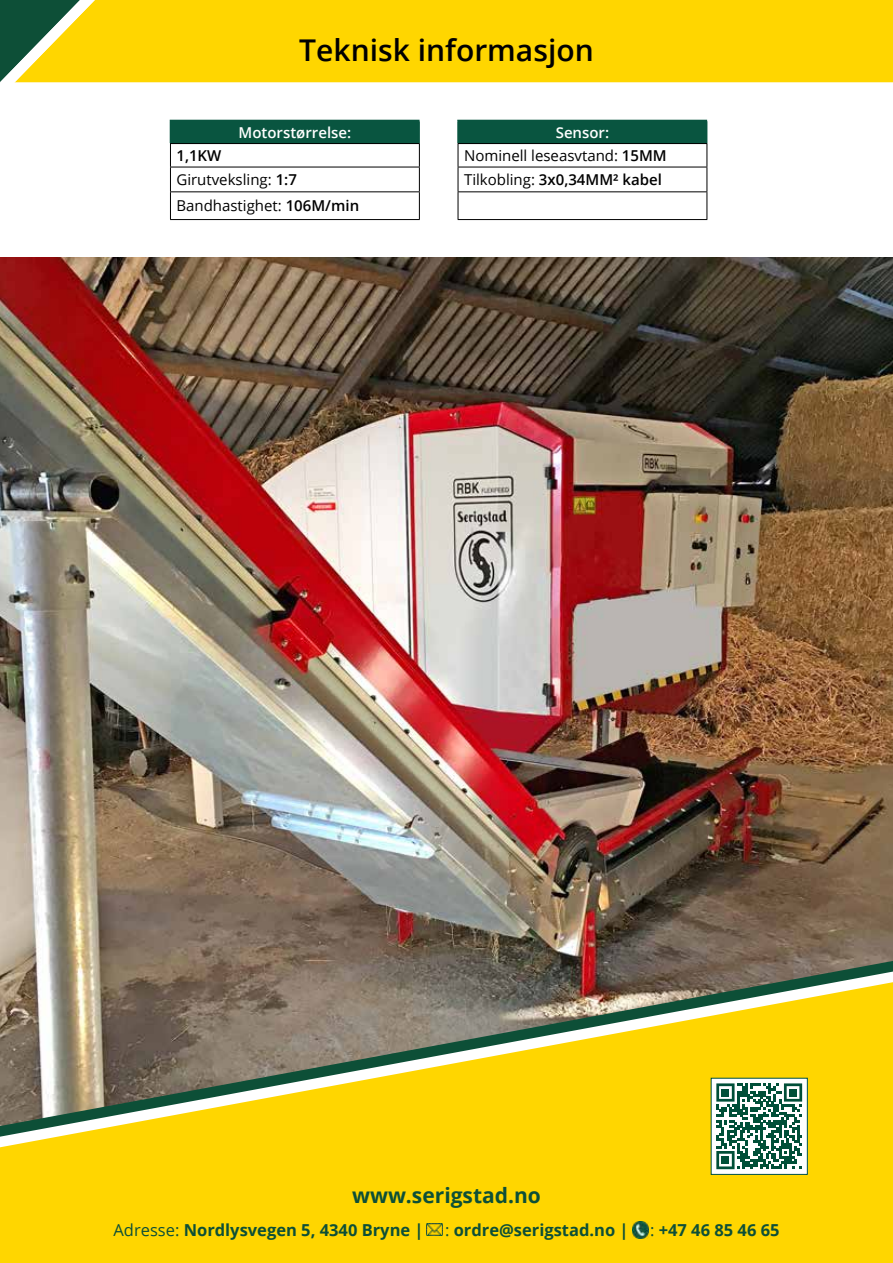
<style>
.page{position:relative;width:893px;height:1263px;background:#fff}
.page>*{position:absolute;margin:0;border:0;box-sizing:border-box;transform-origin:0 0}
.t1{font:600 30px "Open Sans";color:#000}
.t2{font:700 21px "Open Sans";color:#0d4f37}
.t3{font:700 16.5px "Open Sans";color:#0d4f37}
.t4{font:15px/23.5px "Open Sans";color:#000}
.t5{font:600 15px "Open Sans";color:#fff}
.s1{font-weight:600}
.s2{font-weight:600;color:#fff}
.s3{font-weight:400}
</style>
<div class="page">
<img style="left:0;top:257px;width:893px;height:704px">
<div style="left:95px;top:0;width:798px;height:82px;background:#ffd600"></div>
<svg style="left:0;top:0;width:95px;height:82px;background:#99a33f"></svg>
<svg style="left:0;top:961px;width:893px;height:10px;background:#7a6c5d"></svg>
<svg style="left:0;top:971px;width:893px;height:11px;background:#796f61"></svg>
<svg style="left:0;top:982px;width:893px;height:281px;background:#dbbe25"></svg>
<img style="left:632px;top:1221px;width:17px;height:17px">
<img style="left:426px;top:1224px;width:17px;height:12px">
<div style="left:170px;top:120px;width:249px;height:24px;background:#095540"></div>
<hr style="left:170px;top:120px;width:250px;height:1px;background:#095540">
<hr style="left:170px;top:143px;width:250px;height:1px;background:#000">
<hr style="left:170px;top:167px;width:250px;height:1px;background:#000">
<hr style="left:170px;top:191px;width:250px;height:1px;background:#000">
<svg style="left:170px;top:143px;width:1px;height:76px"></svg>
<svg style="left:419px;top:121px;width:1px;height:98px"></svg>
<hr style="left:170px;top:219px;width:250px;height:1px;background:#000">
<div style="left:458px;top:120px;width:249px;height:24px;background:#095540"></div>
<hr style="left:457px;top:120px;width:250px;height:1px;background:#095540">
<hr style="left:457px;top:121px;width:2px;height:22px;background:#095540">
<hr style="left:458px;top:143px;width:249px;height:1px;background:#000">
<hr style="left:458px;top:167px;width:249px;height:1px;background:#000">
<hr style="left:458px;top:191px;width:249px;height:1px;background:#000">
<svg style="left:458px;top:144px;width:1px;height:75px"></svg>
<svg style="left:707px;top:121px;width:1px;height:98px"></svg>
<hr style="left:458px;top:219px;width:249px;height:1px;background:#000">
<div style="left:711px;top:1078px;width:96px;height:96px;background:#fff"></div>
<svg style="left:716px;top:1083px;width:86px;height:86px"></svg>
<div style="left:722px;top:1088px;width:7px;height:8px;background:#004f38"></div>
<div style="left:789px;top:1088px;width:8px;height:8px;background:#004f38"></div>
<div style="left:722px;top:1156px;width:7px;height:8px;background:#004f38"></div>
<h1 class="t1" style="left:299px;top:30px;width:296px">Teknisk informasjon</h1>
<p class="t5" style="left:239px;top:122px;width:114px">Motorstørrelse:</p>
<p class="t4" style="left:176px;top:143px;width:122px;line-height:24.2px"><span class="s1">1,1KW<br></span>Girutveksling: <span class="s1">1:7</span></p>
<p class="t4" style="left:176px;top:194px;width:184px">Bandhastighet: <span class="s1">106M/min</span></p>
<p class="t4" style="left:464px;top:120px;width:204px;text-indent:92px"><span class="s2">Sensor:<br></span>Nominell leseasvtand: <span class="s1">15MM<br></span>Tilkobling: <span class="s1">3x0,34MM² kabel</span></p>
<h2 class="t2" style="left:352px;top:1180px;width:190px">www.serigstad.no</h2>
<p class="t3" style="left:113px;top:1218px;width:312px"><span class="s3">Adresse:</span> Nordlysvegen 5, 4340 Bryne |</p>
<p class="t3" style="left:445px;top:1218px;width:185px"><span class="s3">:</span> ordre@serigstad.no |</p>
<p class="t3" style="left:650px;top:1218px;width:131px"><span class="s3">:</span> +47 46 85 46 65</p>
</div>
